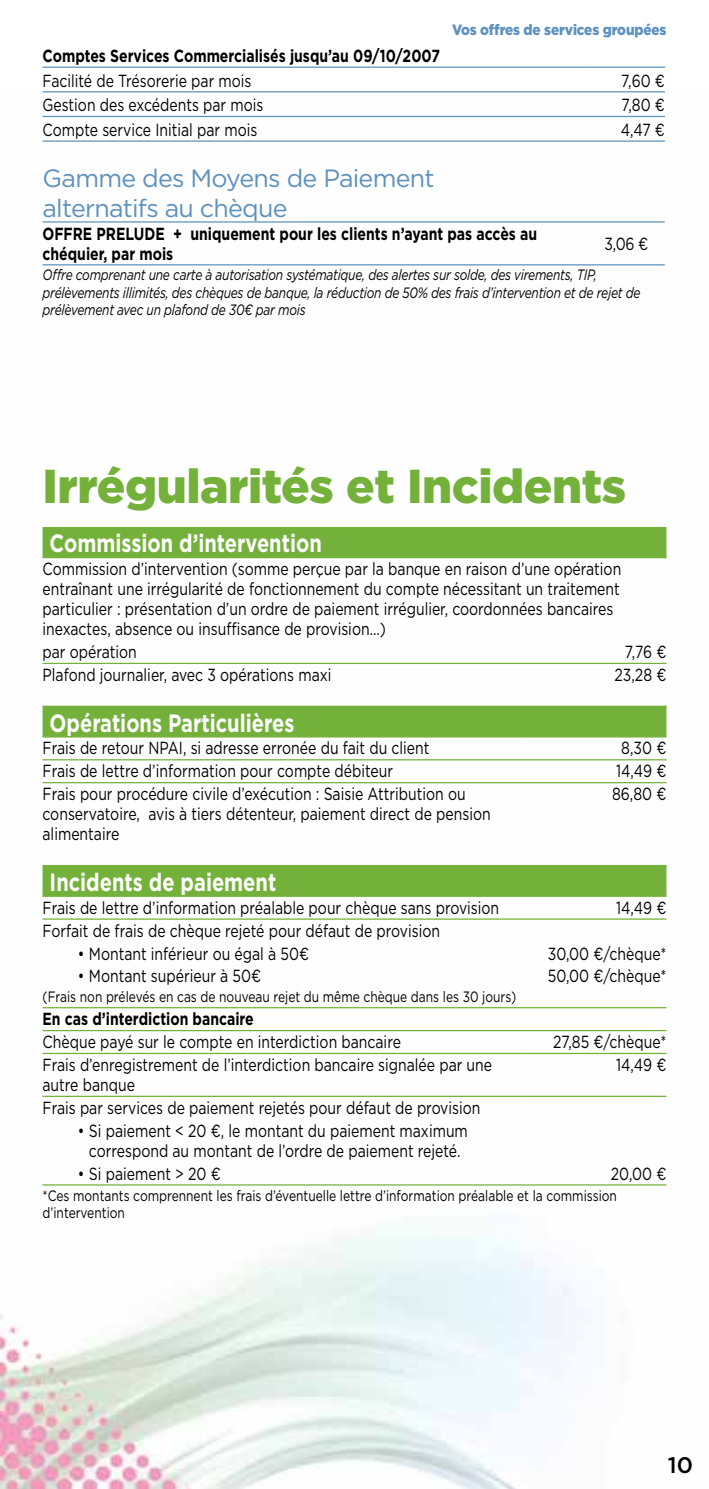
<style>
.page{position:relative;width:709px;height:1489px;background:#fff}
.page>*{position:absolute;margin:0;border:0;box-sizing:border-box;transform-origin:0 0}
.t1{font:900 47.5px "Gotham";letter-spacing:-.01em;color:#74b13b}
.t2{font:700 25px "Gotham";color:#fff;scale:.8 1}
.t3{font:25px/30px "Gotham";letter-spacing:-.03em;color:#5d91be}
.t4{font:500 22.5px "Gotham";color:#000}
.t5{font:17.5px/20px "Gotham";color:#000;scale:.8 1}
.t6{font:700 17.5px/20px "Gotham";color:#000;scale:.8 1}
.t7{font:italic 15px/17.5px "Gotham";letter-spacing:-.02em;color:#000;scale:.8 1}
.t8{font:15px/17.5px "Gotham";color:#000;scale:.8 1}
.t9{font:900 15px "Gotham";letter-spacing:-.01em;color:#5d91be;scale:.9 1}
</style>
<div class="page">
<img style="left:0;top:91px;width:667px;height:1397px">
<hr style="left:43px;top:91px;width:544px;height:1px;background:#5d91be">
<hr style="left:587px;top:91px;width:78px;height:1px;background:#5d91be">
<hr style="left:43px;top:116px;width:544px;height:1px;background:#5d91be">
<hr style="left:587px;top:116px;width:78px;height:1px;background:#5d91be">
<hr style="left:43px;top:140px;width:544px;height:2px;background:#5d91be">
<hr style="left:587px;top:140px;width:78px;height:2px;background:#5d91be">
<hr style="left:43px;top:67px;width:544px;height:1px;background:#5d91be">
<hr style="left:587px;top:67px;width:78px;height:1px;background:#5d91be">
<hr style="left:43px;top:264px;width:545px;height:1px;background:#5d91be">
<hr style="left:588px;top:264px;width:76px;height:1px;background:#5d91be">
<hr style="left:43px;top:221px;width:545px;height:1px;background:#5d91be">
<hr style="left:588px;top:221px;width:76px;height:1px;background:#5d91be">
<svg style="left:43px;top:527px;width:623px;height:368px"></svg>
<hr style="left:43px;top:557px;width:479px;height:1px;background:#74b13b">
<hr style="left:522px;top:557px;width:144px;height:1px;background:#74b13b">
<hr style="left:43px;top:662px;width:479px;height:2px;background:#74b13b">
<hr style="left:522px;top:662px;width:144px;height:2px;background:#74b13b">
<hr style="left:43px;top:705px;width:479px;height:2px;background:#74b13b">
<hr style="left:522px;top:705px;width:144px;height:2px;background:#74b13b">
<hr style="left:43px;top:736px;width:479px;height:1px;background:#74b13b">
<hr style="left:522px;top:736px;width:144px;height:1px;background:#74b13b">
<hr style="left:43px;top:759px;width:479px;height:1px;background:#74b13b">
<hr style="left:522px;top:759px;width:144px;height:1px;background:#74b13b">
<hr style="left:43px;top:782px;width:479px;height:1px;background:#74b13b">
<hr style="left:522px;top:782px;width:144px;height:1px;background:#74b13b">
<hr style="left:43px;top:864px;width:479px;height:2px;background:#74b13b">
<hr style="left:522px;top:864px;width:144px;height:2px;background:#74b13b">
<hr style="left:43px;top:895px;width:479px;height:1px;background:#74b13b">
<hr style="left:522px;top:895px;width:144px;height:1px;background:#74b13b">
<hr style="left:43px;top:918px;width:479px;height:1px;background:#74b13b">
<hr style="left:522px;top:918px;width:144px;height:1px;background:#74b13b">
<hr style="left:43px;top:1007px;width:479px;height:1px;background:#74b13b">
<hr style="left:522px;top:1007px;width:144px;height:1px;background:#74b13b">
<hr style="left:43px;top:1029px;width:479px;height:2px;background:#74b13b">
<hr style="left:522px;top:1029px;width:144px;height:2px;background:#74b13b">
<hr style="left:43px;top:1052px;width:479px;height:2px;background:#74b13b">
<hr style="left:522px;top:1052px;width:144px;height:2px;background:#74b13b">
<hr style="left:43px;top:1095px;width:479px;height:1px;background:#74b13b">
<hr style="left:522px;top:1095px;width:144px;height:1px;background:#74b13b">
<hr style="left:43px;top:1184px;width:479px;height:1px;background:#74b13b">
<hr style="left:522px;top:1184px;width:144px;height:1px;background:#74b13b">
<p class="t9" style="left:452px;top:20px;width:240px">Vos offres de services groupées</p>
<p class="t6" style="left:43px;top:46px;width:498px">Comptes Services Commercialisés jusqu’au 09/10/2007</p>
<p class="t5" style="left:43px;top:70px;width:263px">Facilité de Trésorerie par mois</p>
<p class="t5" style="left:621px;top:70px;width:56px">7,60 €</p>
<p class="t5" style="left:43px;top:95px;width:278px">Gestion des excédents par mois</p>
<p class="t5" style="left:621px;top:95px;width:56px">7,80 €</p>
<p class="t5" style="left:43px;top:119px;width:270px">Compte service I nitial par mois</p>
<p class="t5" style="left:620px;top:119px;width:57px">4,47 €</p>
<h2 class="t3" style="left:43px;top:162px;width:393px">Gamme des Moyens de Paiement alternatifs au chèque</h2>
<p class="t6" style="left:43px;top:223px;width:620px">OFFRE PRELUDE + uniquement pour les clients n’ayant pas accès au chéquier, par mois</p>
<p class="t5" style="left:604px;top:233px;width:56px">3,06 €</p>
<p class="t7" style="left:43px;top:266px;width:749px">Offre comprenant une carte à autorisation systématique, des alertes sur solde, des virements, TIP, prélèvements illimités, des chèques de banque, la réduction de 50% des frais d’intervention et de rejet de prélèvement avec un plafond de 30€ par mois</p>
<h1 class="t1" style="left:43px;top:453px;width:585px">Irrégularités et Incidents</h1>
<h2 class="t2" style="left:50px;top:527px;width:342px">Commission d’intervention</h2>
<p class="t5" style="left:43px;top:558px;width:725px">Commission d’intervention (somme perçue par la banque en raison d’une opération entraînant une irrégularité de fonctionnement du compte nécessitant un traitement particulier : présentation d’un ordre de paiement irrégulier, coordonnées bancaires inexactes, absence ou insuffisance de provision…)</p>
<p class="t5" style="left:43px;top:641px;width:119px">par opération</p>
<p class="t5" style="left:625px;top:641px;width:53px">7,76 €</p>
<p class="t5" style="left:43px;top:664px;width:363px">Plafond journalier, avec 3 opérations maxi</p>
<p class="t5" style="left:614px;top:664px;width:66px">23,28 €</p>
<h2 class="t2" style="left:50px;top:706px;width:307px">Opérations Particulières</h2>
<p class="t5" style="left:43px;top:738px;width:485px">Frais de retour NPAI, si adresse erronée du fait du client</p>
<p class="t5" style="left:621px;top:738px;width:58px">8,30 €</p>
<p class="t5" style="left:43px;top:760px;width:440px">Frais de lettre d’information pour compte débiteur</p>
<p class="t5" style="left:616px;top:760px;width:65px">14,49 €</p>
<p class="t5" style="left:43px;top:783px;width:562px">Frais pour procédure civile d’exécution : Saisie Attribution ou conservatoire, avis à tiers détenteur, paiement direct de pension alimentaire</p>
<p class="t5" style="left:612px;top:783px;width:70px">86,80 €</p>
<h2 class="t2" style="left:50px;top:865px;width:285px">Incidents de paiement</h2>
<p class="t5" style="left:43px;top:897px;width:572px">Frais de lettre d’information préalable pour chèque sans provision</p>
<p class="t5" style="left:616px;top:897px;width:65px">14,49 €</p>
<p class="t5" style="left:43px;top:920px;width:498px">Forfait de frais de chèque rejeté pour défaut de provision</p>
<p class="t5" style="left:78px;top:942px;width:290px">• Montant inférieur ou égal à 50€</p>
<p class="t5" style="left:548px;top:942px;width:150px">30,00 €/chèque*</p>
<p class="t5" style="left:78px;top:965px;width:231px">• Montant supérieur à 50€</p>
<p class="t8" style="left:43px;top:987px;width:594px">(Frais non prélevés en cas de nouveau rejet du même chèque dans les 30 jours)</p>
<p class="t5" style="left:548px;top:965px;width:150px">50,00 €/chèque*</p>
<p class="t6" style="left:43px;top:1008px;width:266px">En cas d’interdiction bancaire</p>
<p class="t5" style="left:43px;top:1031px;width:449px">Chèque payé sur le compte en interdiction bancaire</p>
<p class="t5" style="left:553px;top:1031px;width:143px">27,85 €/chèque*</p>
<p class="t5" style="left:43px;top:1054px;width:563px">Frais d’enregistrement de l’interdiction bancaire signalée par une autre banque</p>
<p class="t5" style="left:616px;top:1054px;width:65px">14,49 €</p>
<p class="t5" style="left:43px;top:1097px;width:549px">Frais par services de paiement rejetés pour défaut de provision</p>
<p class="t5" style="left:78px;top:1120px;width:489px;text-align:center">• Si paiement &lt; 20 €, le montant du paiement maximum correspond au montant de l’ordre de paiement rejeté.</p>
<p class="t5" style="left:78px;top:1162px;width:180px">• Si paiement &gt; 20 €</p>
<p class="t5" style="left:611px;top:1162px;width:71px">20,00 €</p>
<p class="t8" style="left:43px;top:1185px;width:719px">*Ces montants comprennent les frais d’éventuelle lettre d’information préalable et la commission d’intervention</p>
<p class="t4" style="left:668px;top:1450px;width:27px">10</p>
</div>
